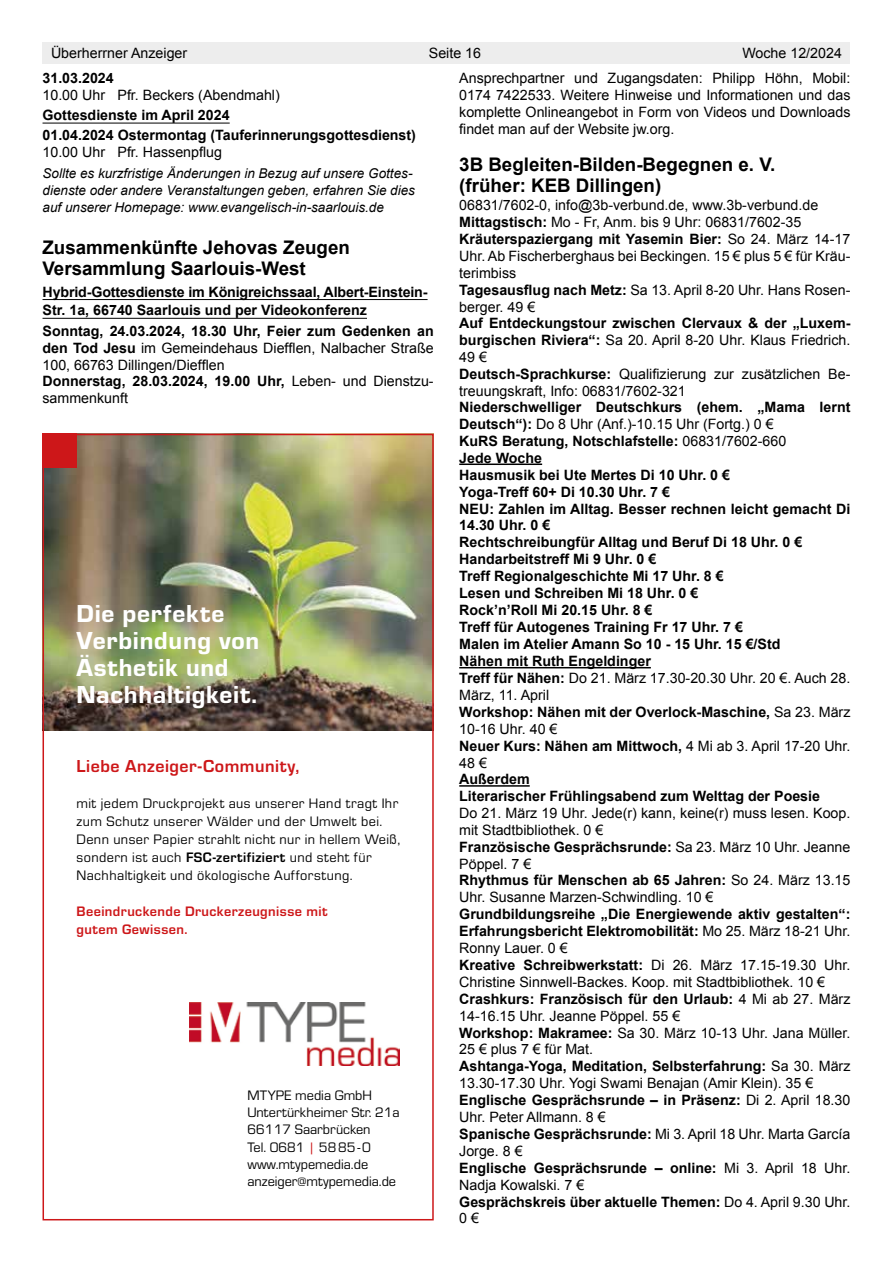
<style>
.page{position:relative;width:893px;height:1263px;background:#fff}
.page>*{position:absolute;margin:0;border:0;box-sizing:border-box;transform-origin:0 0}
.t1{font:25.5px/27px "Eurostile Hea";letter-spacing:.03em;color:#fff}
.t2{font:700 18.75px/21px "Arial";color:#000}
.t3{font:700 18px "Eurostile";letter-spacing:.03em;color:#cd1719}
.t4{font:14.25px/17px "Arial";color:#000}
.t5{font:700 14.25px/17px "Arial";color:#000}
.t6{font:14.25px/18px "Eurostile";letter-spacing:.03em;color:#000}
.t7{font:14.25px/17.2px "Eurostile";color:#000}
.t8{font:700 14.25px/18px "Eurostile";letter-spacing:.03em;color:#cd1719}
.t9{font:italic 13.5px/17px "Arial";color:#000}
.s1{font-weight:700}
.s2{font-weight:400}
.s3{color:#cd1719}
</style>
<div class="page">
<div style="left:43px;top:43px;width:807px;height:21px;background:#ededed"></div>
<hr style="left:43px;top:123px;width:187px;height:1px;background:#000">
<hr style="left:43px;top:299px;width:385px;height:1px;background:#000">
<hr style="left:43px;top:318px;width:324px;height:1px;background:#000">
<hr style="left:459px;top:463px;width:83px;height:2px;background:#000">
<hr style="left:459px;top:667px;width:192px;height:1px;background:#000">
<hr style="left:459px;top:785px;width:71px;height:2px;background:#000">
<img style="left:190px;top:1002px;width:210px;height:64px">
<img style="left:46px;top:437px;width:385px;height:293px">
<div style="left:43px;top:434px;width:34px;height:34px;background:#cd1719"></div>
<div style="left:43px;top:434px;width:391px;height:786px;border:2px solid #cd1719"></div>
<p class="t4" style="left:51px;top:45px;width:138px">Überherrner Anzeiger</p>
<p class="t4" style="left:429px;top:45px;width:54px">Seite 16</p>
<p class="t4" style="left:742px;top:45px;width:101px">Woche 12/2024</p>
<p class="t5" style="left:43px;top:70px;width:73px">31.03.2024</p>
<p class="t4" style="left:43px;top:86px;width:239px">10.00 Uhr Pfr. Beckers (Abendmahl)</p>
<p class="t5" style="left:43px;top:106px;width:375px;line-height:20px">Gottesdienste im April 2024<br>01.04.2024 Ostermontag (Tauferinnerungsgottesdienst)</p>
<p class="t4" style="left:43px;top:144px;width:181px">10.00 Uhr Pfr. Hassenpflug</p>
<p class="t9" style="left:43px;top:165px;width:374px">Sollte es kurzfristige Änderungen in Bezug auf unsere Gottes&shy;dienste oder andere Veranstaltungen geben, erfahren Sie dies auf unserer Homepage: www.evangelisch-in-saarlouis.de</p>
<h2 class="t2" style="left:43px;top:238px;width:309px">Zusammenkünfte Jehovas Zeugen<br>Versammlung Saarlouis-West</h2>
<p class="t5" style="left:43px;top:283px;width:387px;line-height:18.8px">Hybrid-Gottesdienste im Königreichssaal, Albert-Einstein-<br>Str. 1a, 66740 Saarlouis und per Videokonferenz</p>
<p class="t4" style="left:43px;top:322px;width:393px"><span class="s1">Sonntag, 24.03.2024, 18.30 Uhr, Feier zum Gedenken an den Tod Jesu</span> im Gemeindehaus Diefflen, Nalbacher Straße 100, 66763 Dillingen/Diefflen<br><span class="s1">Donnerstag, 28.03.2024, 19.00 Uhr,</span> Leben- und Dienstzu&shy;sammenkunft</p>
<p class="t4" style="left:459px;top:69px;width:393px;text-align:justify">Ansprechpartner und Zugangsdaten: Philipp Höhn, Mobil:<br>0174 7422533. Weitere Hinweise und Informationen und das komplette Onlineangebot in Form von Videos und Downloads findet man auf der Website jw.org.</p>
<h2 class="t2" style="left:459px;top:155px;width:318px">3B Begleiten-Bilden-Begegnen e. V. (früher: KEB Dillingen)</h2>
<p class="t4" style="left:459px;top:197px;width:393px">06831/7602-0, info@3b-verbund.de, www.3b-verbund.de <span class="s1">Mittagstisch:</span> Mo - Fr, Anm. bis 9 Uhr: 06831/7602-35<br><span class="s1">Kräuterspaziergang mit Yasemin Bier:</span> So 24. März 14-17<br>Uhr. Ab Fischerberghaus bei Beckingen. 15 € plus 5 € für Kräu&shy;terimbiss<br><span class="s1">Tagesausflug nach Metz:</span> Sa 13. April 8-20 Uhr. Hans Rosen&shy;berger. 49 €</p>
<p class="t4" style="left:459px;top:315px;width:393px"><span class="s1">Auf Entdeckungstour zwischen Clervaux &amp; der „Luxem&shy;burgischen Riviera“:</span> Sa 20. April 8-20 Uhr. Klaus Friedrich.<br>49 €<br><span class="s1">Deutsch-Sprachkurse:</span> Qualifizierung zur zusätzlichen Be&shy;treuungskraft, Info: 06831/7602-321</p>
<p class="t5" style="left:459px;top:399px;width:393px">Niederschwelliger Deutschkurs (ehem. „Mama lernt Deutsch“): <span class="s2">Do 8 Uhr (Anf.)-10.15 Uhr (Fortg.) 0 €<br></span>KuRS Beratung, Notschlafstelle: <span class="s2">06831/7602-660<br></span>Jede Woche<br>Hausmusik bei Ute Mertes Di 10 Uhr. 0 €<br>Yoga-Treff 60+ Di 10.30 Uhr. 7 €<br>NEU: Zahlen im Alltag. Besser rechnen leicht gemacht Di 14.30 Uhr. 0 €<br>Rechtschreibungfür Alltag und Beruf Di 18 Uhr. 0 € Handarbeitstreff Mi 9 Uhr. 0 €<br>Treff Regionalgeschichte Mi 17 Uhr. 8 €<br>Lesen und Schreiben Mi 18 Uhr. 0 €<br>Rock’n’Roll Mi 20.15 Uhr. 8 €<br>Treff für Autogenes Training Fr 17 Uhr. 7 €<br>Malen im Atelier Amann So 10 - 15 Uhr. 15 €/Std<br>Nähen mit Ruth Engeldinger<br>Treff für Nähen: <span class="s2">Do 21. März 17.30-20.30 Uhr. 20 €. Auch 28.<br>März, 11. April<br></span>Workshop: Nähen mit der Overlock-Maschine, <span class="s2">Sa 23. März 10-16 Uhr. 40 €<br></span>Neuer Kurs: Nähen am Mittwoch, <span class="s2">4 Mi ab 3. April 17-20 Uhr.<br>48 €</span></p>
<p class="t5" style="left:459px;top:771px;width:362px;line-height:16.5px">Außerdem<br>Literarischer Frühlingsabend zum Welttag der Poesie</p>
<p class="t4" style="left:459px;top:804px;width:393px">Do 21. März 19 Uhr. Jede(r) kann, keine(r) muss lesen. Koop. mit Stadtbibliothek. 0 €<br><span class="s1">Französische Gesprächsrunde:</span> Sa 23. März 10 Uhr. Jeanne Pöppel. 7 €<br><span class="s1">Rhythmus für Menschen ab 65 Jahren:</span> So 24. März 13.15<br>Uhr. Susanne Marzen-Schwindling. 10 €</p>
<p class="t4" style="left:459px;top:905px;width:393px"><span class="s1">Grundbildungsreihe „Die Energiewende aktiv gestalten“:<br>Erfahrungsbericht Elektromobilität:</span> Mo 25. März 18-21 Uhr.<br>Ronny Lauer. 0 €<br><span class="s1">Kreative Schreibwerkstatt:</span> Di 26. März 17.15-19.30 Uhr.<br>Christine Sinnwell-Backes. Koop. mit Stadtbibliothek. 10 € <span class="s1">Crashkurs: Französisch für den Urlaub:</span> 4 Mi ab 27. März 14-16.15 Uhr. Jeanne Pöppel. 55 €<br><span class="s1">Workshop: Makramee:</span> Sa 30. März 10-13 Uhr. Jana Müller.<br>25 € plus 7 € für Mat.<br><span class="s1">Ashtanga-Yoga, Meditation, Selbsterfahrung:</span> Sa 30. März 13.30-17.30 Uhr. Yogi Swami Benajan (Amir Klein). 35 € <span class="s1">Englische Gesprächsrunde – in Präsenz:</span> Di 2. April 18.30<br>Uhr. Peter Allmann. 8 €<br><span class="s1">Spanische Gesprächsrunde:</span> Mi 3. April 18 Uhr. Marta García Jorge. 8 €<br><span class="s1">Englische Gesprächsrunde – online:</span> Mi 3. April 18 Uhr.<br>Nadja Kowalski. 7 €<br><span class="s1">Gesprächskreis über aktuelle Themen:</span> Do 4. April 9.30 Uhr.<br>0 €</p>
<h1 class="t1" style="left:77px;top:598px;width:184px">Die perfekte<br>Verbindung von<br>Ästhetik und<br>Nachhaltigkeit.</h1>
<p class="t3" style="left:77px;top:753px;width:225px">Liebe Anzeiger-Community,</p>
<p class="t6" style="left:77px;top:793px;width:325px">mit jedem Druckprojekt aus unserer Hand tragt Ihr zum Schutz unserer Wälder und der Umwelt bei.<br>Denn unser Papier strahlt nicht nur in hellem Weiß, sondern ist auch <span class="s1">FSC-zertifiziert</span> und steht für Nachhaltigkeit und ökologische Aufforstung.</p>
<p class="t8" style="left:77px;top:901px;width:253px">Beeindruckende Druckerzeugnisse mit gutem Gewissen.</p>
<p class="t7" style="left:247px;top:1086px;width:154px">MTYPE media GmbH<br>Untertürkheimer Str. 21a<br>66117 Saarbrücken<br>Tel. 0681 <span class="s3">|</span> 5885-0 www.mtypemedia.de anzeiger@mtypemedia.de</p>
</div>
